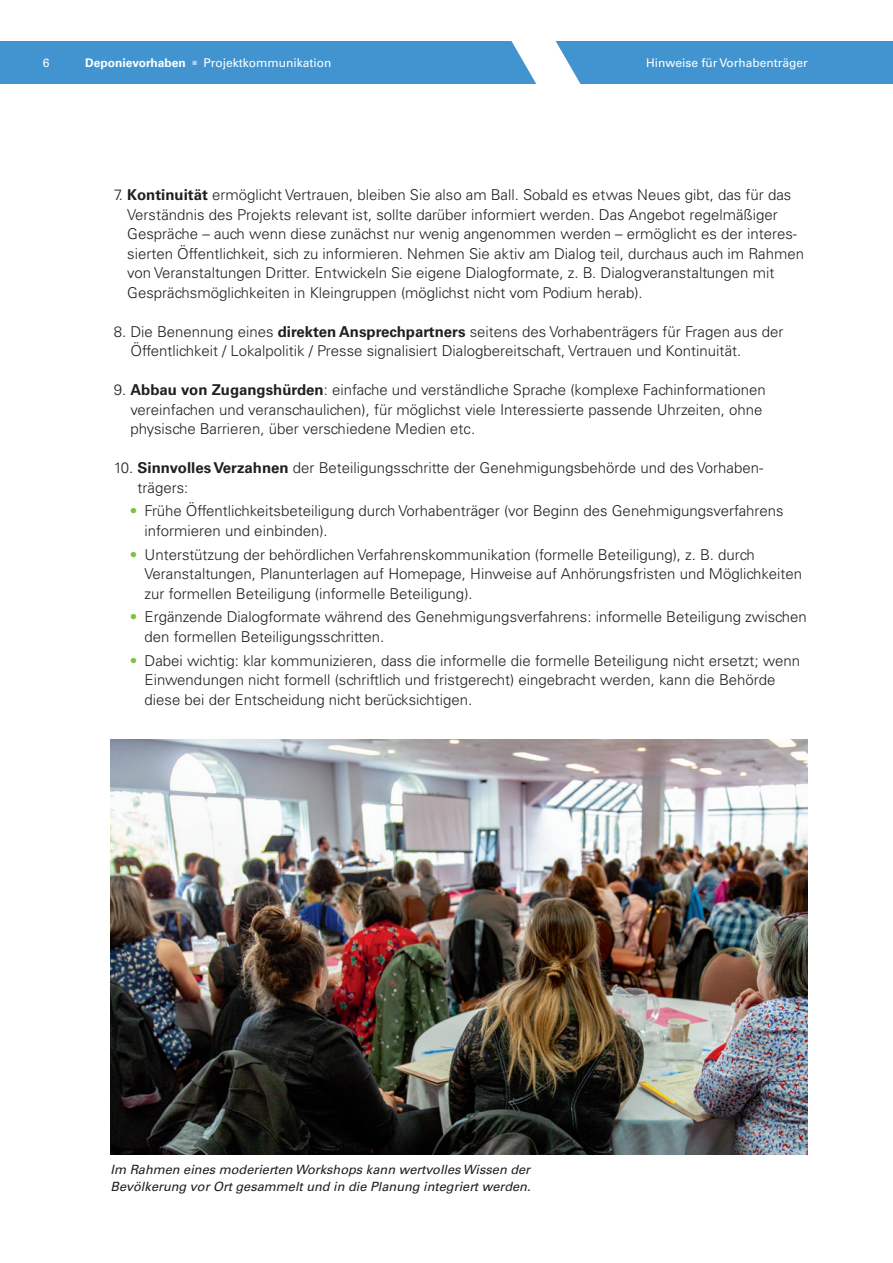
<style>
.page{position:relative;width:893px;height:1263px;background:#fff}
.page>*{position:absolute;margin:0;border:0;box-sizing:border-box;transform-origin:0 0}
.t1{font:300 15px/19.5px "Univers LT Std";color:#231f20}
.Bildunterschrift{font:italic 12.75px/16.5px "Univers LT Std";color:#231f20}
.t2{font:12px "Univers LT Std";color:#fff}
.s1{font-weight:700}
.s2{color:#b2cbe9}
.s3{color:#7fc241}
</style>
<div class="page">
<div style="left:0;top:41px;width:893px;height:43px;background:#4194d0"></div>
<svg style="left:511px;top:41px;width:70px;height:43px"></svg>
<img style="left:111px;top:739px;width:697px;height:415px">
<p class="t2" style="left:43px;top:55px;width:8px">6</p>
<p class="t2" style="left:85px;top:55px;width:248px"><span class="s1">Deponievorhaben</span> <span class="s2">■</span> Projektkommunikation</p>
<p class="t2" style="left:646px;top:55px;width:163px">Hinweise für Vorhabenträger</p>
<p class="t1" style="left:127px;top:185px;width:678px;text-indent:-14px">7. <span class="s1">Kontinuität</span> ermöglicht Vertrauen, bleiben Sie also am Ball. Sobald es etwas Neues gibt, das für das Verständnis des Projekts relevant ist, sollte darüber informiert werden. Das Angebot regelmäßiger Gespräche – auch wenn diese zunächst nur wenig angenommen werden – ermöglicht es der interes&shy;sierten Öffentlichkeit, sich zu informieren. Nehmen Sie aktiv am Dialog teil, durchaus auch im Rahmen von Veranstaltungen Dritter. Entwickeln Sie eigene Dialogformate, z. B. Dialogveranstaltungen mit Gesprächsmöglichkeiten in Kleingruppen (möglichst nicht vom Podium herab).</p>
<p class="t1" style="left:130px;top:322px;width:655px;text-indent:-17px">8. Die Benennung eines <span class="s1">direkten Ansprechpartners</span> seitens des Vorhabenträgers für Fragen aus der<br>Öffentlichkeit / Lokalpolitik / Presse signalisiert Dialogbereitschaft, Vertrauen und Kontinuität.</p>
<p class="t1" style="left:130px;top:380px;width:637px;text-indent:-17px">9. <span class="s1">Abbau von Zugangshürden</span>: einfache und verständliche Sprache (komplexe Fachinformationen vereinfachen und veranschaulichen), für möglichst viele Interessierte passende Uhrzeiten, ohne physische Barrieren, über verschiedene Medien etc.</p>
<p class="t1" style="left:138px;top:458px;width:627px;text-indent:-24px">10. <span class="s1">Sinnvolles Verzahnen</span> der Beteiligungsschritte der Genehmigungsbehörde und des Vorhaben&shy;trägers:</p>
<p class="t1" style="left:145px;top:501px;width:641px;text-indent:-15px"><span class="s3">•</span> Frühe Öffentlichkeitsbeteiligung durch Vorhabenträger (vor Beginn des Genehmigungsverfahrens informieren und einbinden).</p>
<p class="t1" style="left:145px;top:545px;width:659px;text-indent:-15px"><span class="s3">•</span> Unterstützung der behördlichen Verfahrenskommunikation (formelle Beteiligung), z. B. durch<br>Veranstaltungen, Planunterlagen auf Homepage, Hinweise auf Anhörungsfristen und Möglichkeiten zur formellen Beteiligung (informelle Beteiligung).</p>
<p class="t1" style="left:145px;top:607px;width:664px;text-indent:-15px"><span class="s3">•</span> Ergänzende Dialogformate während des Genehmigungsverfahrens: informelle Beteiligung zwischen den formellen Beteiligungsschritten.</p>
<p class="t1" style="left:145px;top:651px;width:657px;text-indent:-15px"><span class="s3">•</span> Dabei wichtig: klar kommunizieren, dass die informelle die formelle Beteiligung nicht ersetzt; wenn<br>Einwendungen nicht formell (schriftlich und fristgerecht) eingebracht werden, kann die Behörde diese bei der Entscheidung nicht berücksichtigen.</p>
<p class="Bildunterschrift" style="left:111px;top:1161px;width:422px">Im Rahmen eines moderierten Workshops kann wertvolles Wissen der<br>Bevölkerung vor Ort gesammelt und in die Planung integriert werden.</p>
</div>
